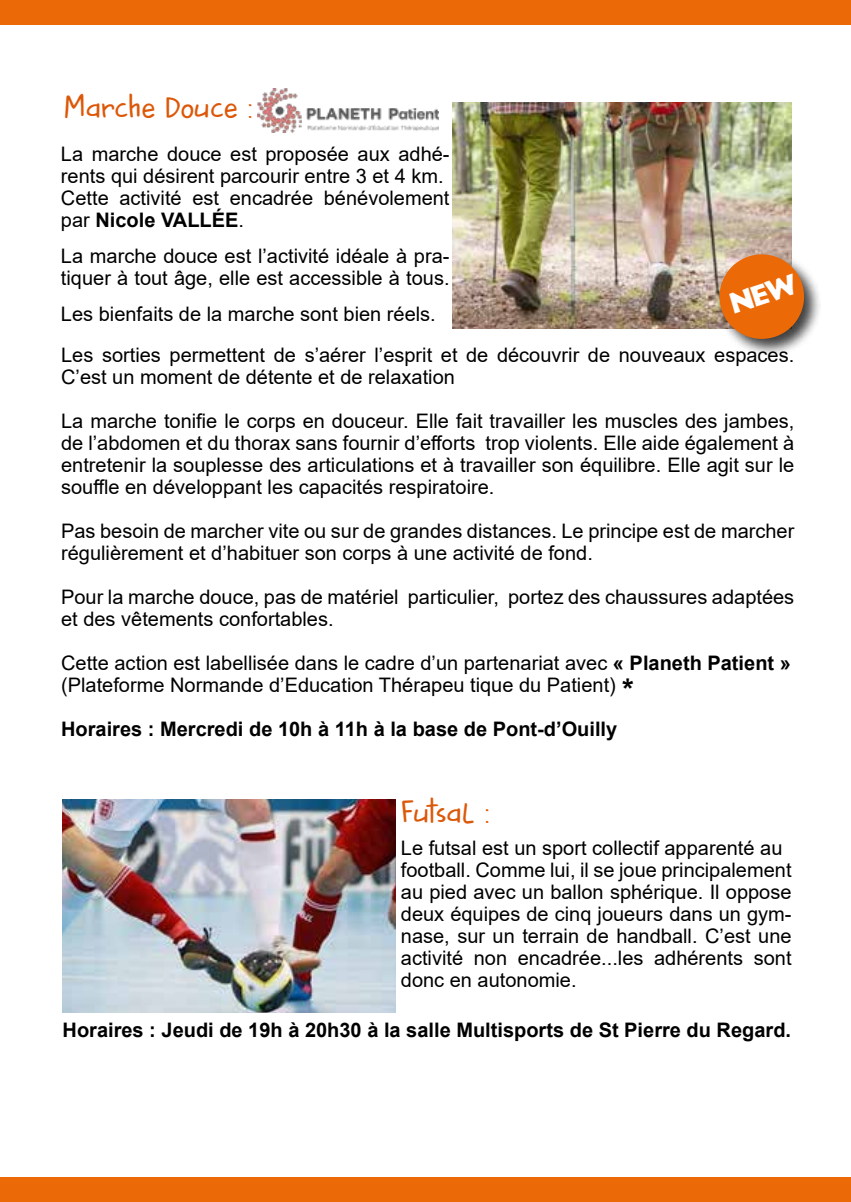
<style>
.page{position:relative;width:851px;height:1202px;background:#fff}
.page>*{position:absolute;margin:0;border:0;box-sizing:border-box;transform-origin:0 0}
.t1{font:30px "DK Buttered Toast";letter-spacing:-.03em;color:#dc5809}
.t2{font:700 30px "Arial";color:#000}
.t3{font:20px/22px "Arial";color:#000}
.t4{font:700 20px "Arial";color:#000}
.s1{font-weight:700}
</style>
<div class="page">
<div style="left:0;top:0;width:850px;height:24px;background:#ec6907"></div>
<div style="left:0;top:1178px;width:850px;height:24px;background:#ec6907"></div>
<img style="left:63px;top:799px;width:332px;height:213px">
<img style="left:452px;top:103px;width:339px;height:225px">
<div style="left:717px;top:252px;width:105px;height:106px;background:#000;opacity:.75"></div>
<img style="left:257px;top:89px;width:181px;height:44px">
<svg style="left:713px;top:249px;width:96px;height:95px;background:#d68344"></svg>
<h1 class="t1" style="left:64px;top:89px;width:190px">Marche Douce :</h1>
<p class="t3" style="left:61px;top:143px;width:390px">La marche douce est proposée aux adhé&shy;rents qui désirent parcourir entre 3 et 4 km.<br>Cette activité est encadrée bénévolement par <span class="s1">Nicole VALLÉE</span>.</p>
<p class="t3" style="left:61px;top:245px;width:390px">La marche douce est l’activité idéale à pra&shy;tiquer à tout âge, elle est accessible à tous.</p>
<p class="t3" style="left:61px;top:303px;width:376px">Les bienfaits de la marche sont bien réels.</p>
<p class="t3" style="left:61px;top:344px;width:734px">Les sorties permettent de s’aérer l’esprit et de découvrir de nouveaux espaces.<br>C’est un moment de détente et de relaxation</p>
<p class="t3" style="left:61px;top:410px;width:734px;text-align:justify">La marche tonifie le corps en douceur. Elle fait travailler les muscles des jambes, de l’abdomen et du thorax sans fournir d’efforts trop violents. Elle aide également à entretenir la souplesse des articulations et à travailler son équilibre. Elle agit sur le souffle en développant les capacités respiratoire.</p>
<p class="t3" style="left:61px;top:520px;width:734px">Pas besoin de marcher vite ou sur de grandes distances. Le principe est de marcher régulièrement et d’habituer son corps à une activité de fond.</p>
<p class="t3" style="left:61px;top:586px;width:734px">Pour la marche douce, pas de matériel particulier, portez des chaussures adaptées et des vêtements confortables.</p>
<p class="t3" style="left:61px;top:652px;width:731px">Cette action est labellisée dans le cadre d’un partenariat avec <span class="s1">« Planeth Patient » </span>(Plateforme Normande d’Education Thérapeu tique du Patient)</p>
<p class="t4" style="left:61px;top:715px;width:557px">Horaires : Mercredi de 10h à 11h à la base de Pont-d’Ouilly</p>
<h1 class="t2" style="left:622px;top:668px;width:13px">*</h1>
<h1 class="t1" style="left:401px;top:794px;width:90px">Futsal :</h1>
<p class="t3" style="left:401px;top:837px;width:392px">Le futsal est un sport collectif apparenté au football. Comme lui, il se joue principalement au pied avec un ballon sphérique. Il oppose deux équipes de cinq joueurs dans un gym&shy;nase, sur un terrain de handball. C’est une activité non encadrée...les adhérents sont donc en autonomie.</p>
<p class="t4" style="left:63px;top:1016px;width:730px">Horaires : Jeudi de 19h à 20h30 à la salle Multisports de St Pierre du Regard.</p>
</div>
